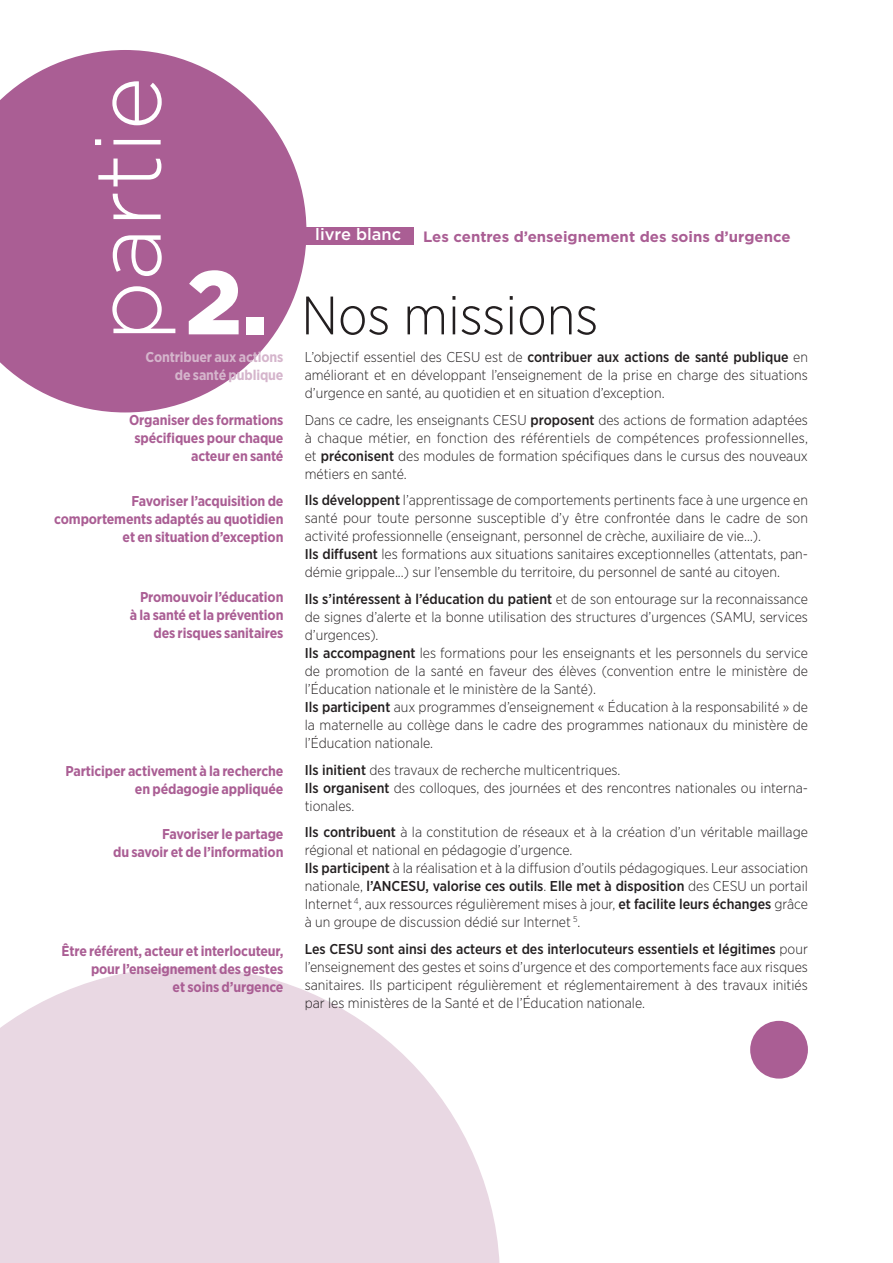
<style>
.page{position:relative;width:893px;height:1263px;background:#fff}
.page>*{position:absolute;margin:0;border:0;box-sizing:border-box;transform-origin:0 0}
.t1{font:300 92.4px "Gotham";color:#fff}
.t2{font:300 54px "Gotham Narrow";color:#231f20}
.t3{font:500 16.5px "Gotham";color:#fff}
.t4{font:700 15px "Gotham";color:#aa5e94}
.t5{font:300 14.25px/18px "Gotham Narrow";color:#231f20}
.t6{font:700 14.25px/18px "Gotham Narrow";letter-spacing:-.01em;color:#aa5e94;text-align:right}
.t7{font:700 14.25px/18px "Gotham Narrow";letter-spacing:-.01em;color:#d5b5cc;text-align:right}
.s1{font-family:"Gotham";font-weight:900;font-size:90px;color:#fff}
.s2{font-weight:500}
</style>
<div class="page">
<svg style="left:0;top:50px;width:306px;height:362px;fill:#aa5e94"></svg>
<svg style="left:0;top:967px;width:500px;height:296px;fill:#e9d8e3"></svg>
<div style="left:303px;top:227px;width:110px;height:17px;background:#aa5e94"></div>
<div style="left:750px;top:1021px;width:58px;height:57px;background:#aa5e94;border-radius:50%"></div>
<h1 class="t1" style="left:96px;top:342px;width:267px;rotate:-90deg">partie</h1>
<p class="t3" style="left:315px;top:229px;width:87px">livre blanc</p>
<p class="t4" style="left:423px;top:232px;width:369px">Les centres d’enseignement des soins d’urgence</p>
<h2 class="t2" style="left:186px;top:297px;width:414px"><span class="s1">2.</span> Nos missions</h2>
<p class="t7" style="left:146px;top:350px;width:139px">Contribuer aux actions de santé publique</p>
<p class="t6" style="left:129px;top:412px;width:156px">Organiser des formations spécifiques pour chaque acteur en santé</p>
<p class="t6" style="left:54px;top:493px;width:231px">Favoriser l’acquisition de comportements adaptés au quotidien et en situation d’exception</p>
<p class="t6" style="left:130px;top:589px;width:155px">Promouvoir l’éducation à la santé et la prévention des risques sanitaires</p>
<p class="t6" style="left:65px;top:763px;width:220px">Participer activement à la recherche en pédagogie appliquée</p>
<p class="t6" style="left:113px;top:826px;width:172px">Favoriser le partage<br>du savoir et de l’information</p>
<p class="t6" style="left:62px;top:943px;width:223px">Être référent, acteur et interlocuteur, pour l’enseignement des gestes<br>et soins d’urgence</p>
<p class="t5" style="left:305px;top:349px;width:505px;text-align:justify">L’objectif essentiel des CESU est de <span class="s2">contribuer aux actions de santé publique</span> en améliorant et en développant l’enseignement de la prise en charge des situations d’urgence en santé, au quotidien et en situation d’exception.</p>
<p class="t5" style="left:305px;top:412px;width:505px;text-align:justify">Dans ce cadre, les enseignants CESU <span class="s2">proposent</span> des actions de formation adaptées à chaque métier, en fonction des référentiels de compétences professionnelles, et <span class="s2">préco nisent</span> des modules de formation spécifiques dans le cursus des nouveaux métiers en santé.</p>
<p class="t5" style="left:305px;top:492px;width:505px"><span class="s2">Ils développent</span> l’apprentissage de comportements pertinents face à une urgence en santé pour toute personne susceptible d’y être confrontée dans le cadre de son activité professionnelle (enseignant, personnel de crèche, auxiliaire de vie…).<br><span class="s2">Ils diffusent</span> les formations aux situations sanitaires exceptionnelles (attentats, pan&shy;démie grippale...) sur l’ensemble du territoire, du personnel de santé au citoyen.</p>
<p class="t5" style="left:305px;top:591px;width:505px"><span class="s2">Ils s’intéressent à l’éducation du patient</span> et de son entourage sur la reconnaissance de signes d’alerte et la bonne utilisation des structures d’urgences (SAMU, services d’urgences).<br><span class="s2">Ils accompagnent</span> les formations pour les enseignants et les personnels du service de promotion de la santé en faveur des élèves (convention entre le ministère de l’Éducation nationale et le ministère de la Santé).<br><span class="s2">Ils participent</span> aux programmes d’enseignement « Éducation à la responsabilité » de la maternelle au collège dans le cadre des programmes nationaux du ministère de l’Éducation nationale.</p>
<p class="t5" style="left:305px;top:761px;width:505px"><span class="s2">Ils initient</span> des travaux de recherche multicentriques.<br><span class="s2">Ils organisent</span> des colloques, des journées et des rencontres nationales ou interna - tionales.</p>
<p class="t5" style="left:305px;top:824px;width:505px"><span class="s2">Ils contribuent</span> à la constitution de réseaux et à la création d’un véritable maillage régio nal et national en pédagogie d’urgence.<br><span class="s2">Ils participent</span> à la réalisation et à la diffusion d’outils pédagogiques. Leur association nationale, <span class="s2">l’ANCESU, valorise ces outils</span>. <span class="s2">Elle met à disposition</span> des CESU un portail Internet <sup>4</sup>, aux ressources régulièrement mises à jour, <span class="s2">et facilite leurs échanges</span> grâce à un groupe de discussion dédié sur Internet <sup>5</sup>.</p>
<p class="t5" style="left:305px;top:941px;width:505px;text-align:justify"><span class="s2">Les CESU sont ainsi des acteurs et des interlocuteurs essentiels et légitimes</span> pour l’enseignement des gestes et soins d’urgence et des comportements face aux risques sanitaires. Ils participent régulièrement et réglementairement à des travaux initiés par les ministères de la Santé et de l’Éducation nationale.</p>
</div>
